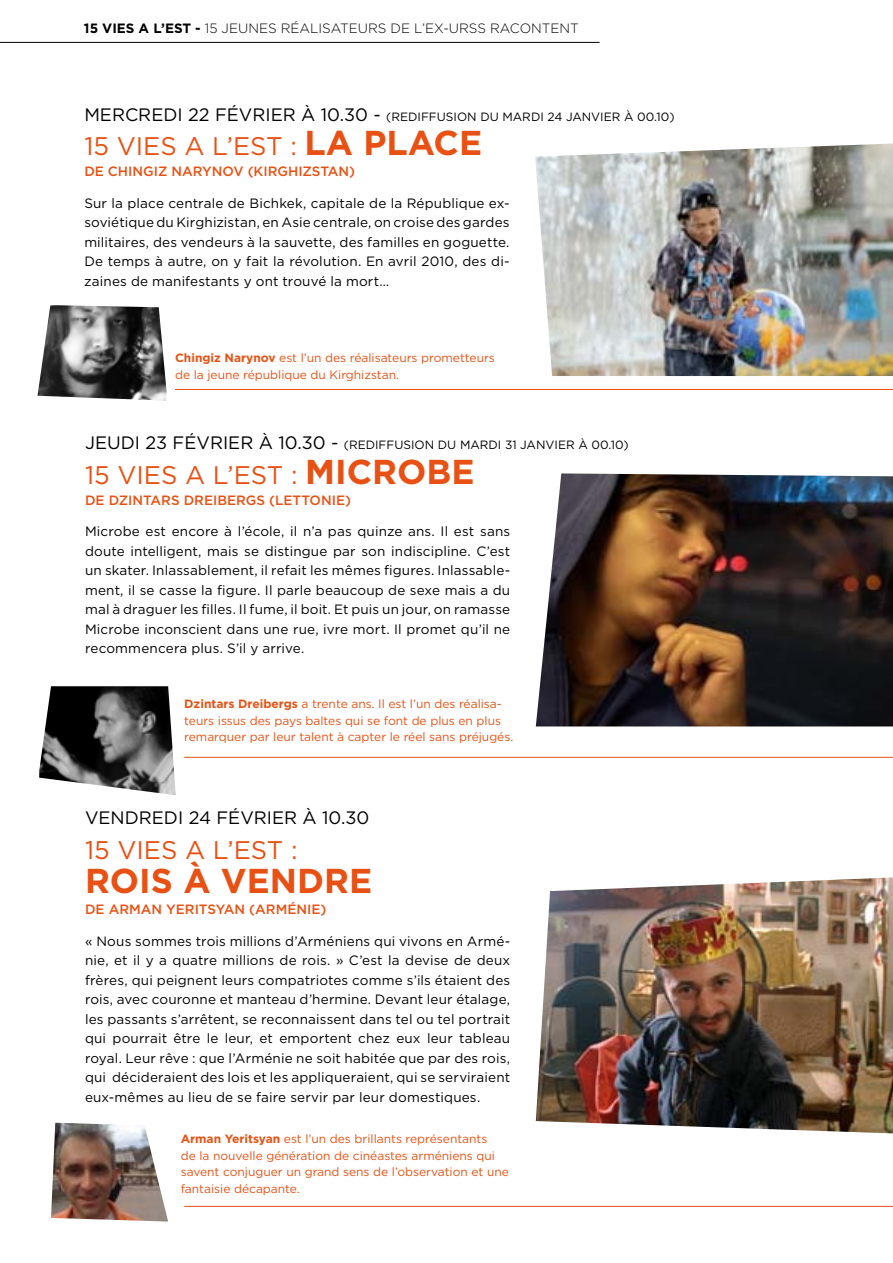
<style>
.page{position:relative;width:893px;height:1263px;background:#fff}
.page>*{position:absolute;margin:0;border:0;box-sizing:border-box;transform-origin:0 0}
.t1{font:700 34.5px "Gotham";color:#e85113}
.t2{font:25.5px "Gotham";letter-spacing:-.01em;color:#e85113}
.t3{font:18px "Gotham";color:#000}
.t4{font:13.5px/19.5px "Gotham";letter-spacing:.01em;color:#000;text-align:justify}
.t5{font:500 13.5px "Gotham";color:#e85113}
.t6{font:300 13.5px "Gotham";color:#000}
.t7{font:700 13.5px "Gotham";color:#000}
.t8{font:12px/16.5px "Gotham";color:#e85113}
.t9{font:12px "Gotham";color:#000}
.s1{font-weight:700}
.s2{font-size:18px}
.s3{font-weight:700;font-size:34.5px}
</style>
<div class="page">
<img style="left:39px;top:686px;width:137px;height:109px">
<hr style="left:0;top:42px;width:600px;height:1px;background:#000">
<hr style="left:184px;top:757px;width:709px;height:1px;background:#e85113">
<img style="left:536px;top:473px;width:357px;height:253px">
<img style="left:38px;top:305px;width:129px;height:96px">
<hr style="left:175px;top:389px;width:718px;height:1px;background:#e85113">
<img style="left:535px;top:144px;width:358px;height:232px">
<img style="left:51px;top:1123px;width:117px;height:98px">
<hr style="left:184px;top:1206px;width:709px;height:1px;background:#e85113">
<img style="left:536px;top:877px;width:357px;height:256px">
<p class="t7" style="left:84px;top:20px;width:28px">15 VIES</p>
<p class="t7" style="left:139px;top:20px;width:36px">A L’EST</p>
<p class="t6" style="left:195px;top:20px;width:264px"><span class="s1">-</span> 15 JEUNES RÉALISATEURS DE L’EX-URSS</p>
<p class="t6" style="left:490px;top:20px;width:90px">RACONTENT</p>
<p class="t9" style="left:84px;top:109px;width:592px"><span class="s2">M ercredi 22 février à 10.30 -</span> (rediffusion du mardi 24 janvier à 00.10)</p>
<h2 class="t2" style="left:84px;top:130px;width:399px">15 VIES A L’EST : <span class="s3">La place</span></h2>
<p class="t5" style="left:84px;top:163px;width:272px">DE CHINGIZ NARYNOV (KIRGHIZSTAN)</p>
<p class="t4" style="left:84px;top:193px;width:427px">Sur la place centrale de Bichkek, capitale de la République ex&shy;soviétique du Kirghizistan, en Asie centrale, on croise des gardes militaires, des vendeurs à la sauvette, des familles en goguette.<br>De temps à autre, on y fait la révolution. En avril 2010, des di&shy;zaines de manifestants y ont trouvé la mort…</p>
<p class="t8" style="left:175px;top:350px;width:321px"><span class="s1">Chingiz Narynov</span> est l’un des réalisateurs prometteurs de la jeune république du Kirghizstan.</p>
<p class="t9" style="left:85px;top:437px;width:545px"><span class="s2">Jeudi 23 février à 10.30 -</span> (rediffusion du mardi 31 janvier à 00.10)</p>
<h2 class="t2" style="left:85px;top:458px;width:391px">15 VIES A L’EST : <span class="s3">Microbe</span></h2>
<p class="t5" style="left:85px;top:491px;width:267px">DE DZINTARS DREIBERGS (LETTONIE)</p>
<p class="t4" style="left:85px;top:521px;width:427px">M icrobe est encore à l’école, il n’a pas quinze ans. I l est sans doute intelligent, mais se distingue par son indiscipline. C’est un skater. I nlassablement, il refait les mêmes figures. I nlassable&shy;ment, il se casse la figure. I l parle beaucoup de sexe mais a du mal à draguer les filles. I l fume, il boit. Et puis un jour, on ramasse M icrobe inconscient dans une rue, ivre mort. I l promet qu’il ne recommencera plus. S’il y arrive.</p>
<p class="t8" style="left:184px;top:696px;width:331px"><span class="s1">Dzintars Dreibergs</span> a trente ans. I l est l’un des réalisa&shy;teurs issus des pays baltes qui se font de plus en plus remarquer par leur talent à capter le réel sans préjugés.</p>
<h3 class="t3" style="left:85px;top:806px;width:286px">Vendredi 24 février à 10.30</h3>
<h2 class="t2" style="left:85px;top:833px;width:214px">15 VIES A L’EST :</h2>
<h1 class="t1" style="left:85px;top:858px;width:289px">Rois à vendre</h1>
<p class="t5" style="left:85px;top:900px;width:243px">DE ARMAN YERITSYAN (ARMÉNIE)</p>
<p class="t4" style="left:85px;top:931px;width:427px">« Nous sommes trois millions d’Arméniens qui vivons en Armé&shy;nie, et il y a quatre millions de rois. » C’est la devise de deux frères, qui peignent leurs compatriotes comme s’ils étaient des rois, avec couronne et manteau d’hermine. Devant leur étalage, les passants s’arrêtent, se reconnaissent dans tel ou tel portrait qui pourrait être le leur, et emportent chez eux leur tableau royal. Leur rêve : que l’Arménie ne soit habitée que par des rois, qui décideraient des lois et les appliqueraient, qui se serviraient eux-mêmes au lieu de se faire servir par leur domestiques.</p>
<p class="t8" style="left:181px;top:1130px;width:330px"><span class="s1">Arman Yeritsyan</span> est l’un des brillants représentants<br>de la nouvelle génération de cinéastes arméniens qui savent conjuguer un grand sens de l’observation et une fantaisie décapante.</p>
</div>
